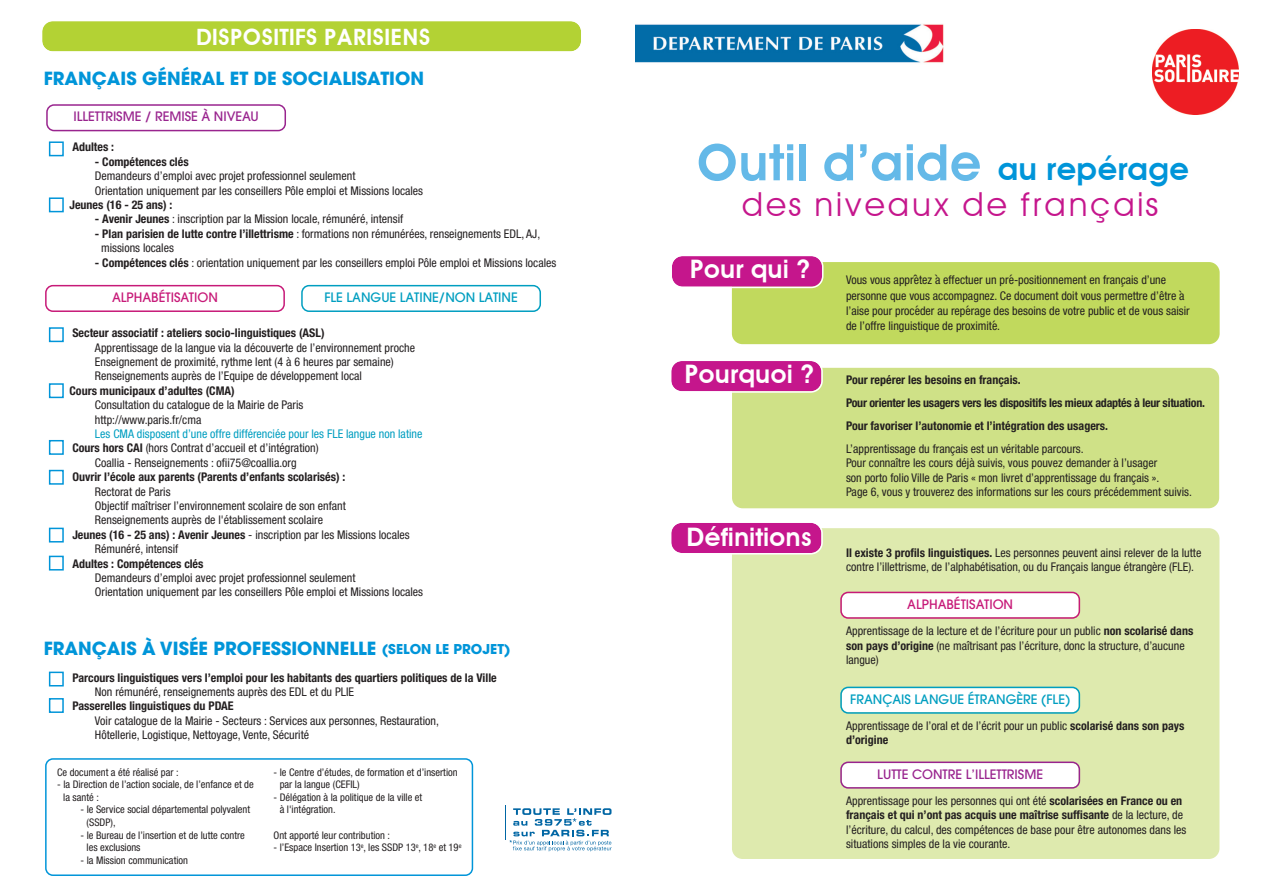
<style>
.page{position:relative;width:1263px;height:893px;background:#fff}
.page>*{position:absolute;margin:0;border:0;box-sizing:border-box;transform-origin:0 0}
.t1{font:600 50.7px "Avant Garde";color:#64b9e8}
.t2{font:33.15px "Avant Garde";letter-spacing:.05em;color:#c5168c}
.t3{font:600 25.5px "Avant Garde";color:#fff}
.t4{font:600 22.5px "Avant Garde";color:#fff}
.t5{font:700 18px "Avant Garde";color:#0095d9}
.t6{font:500 12.9px "Avant Garde";color:#009ec0}
.t7{font:500 12.9px "Avant Garde";color:#99248e}
.t8{font:500 12.9px "Avant Garde";color:#c71a78}
.t9{font:condensed 12px/14.4px "Helvetica Neue LT Std";color:#231f20}
.t10{font:700 condensed 12px/23px "Helvetica Neue LT Std";color:#231f20}
.t11{font:condensed 12px "Helvetica Neue LT Std";color:#009ec0}
.t12{font:condensed 10.5px/12.6px "Helvetica Neue LT Std";color:#231f20}
.s1{font-weight:700}
.s2{font-size:13.5px}
.s3{font-size:31.5px;color:#0095d9}
.s4{font-family:"Lucida Grande";font-stretch:normal}
</style>
<div class="page">
<div style="left:732px;top:262px;width:488px;height:82px;background:#c1d95d;border-radius:11px"></div>
<div style="left:732px;top:368px;width:487px;height:140px;background:#cfe187;border-radius:11px"></div>
<div style="left:732px;top:528px;width:487px;height:331px;background:#deeaae;border-radius:11px"></div>
<img style="left:636px;top:24px;width:308px;height:39px">
<img style="left:1153px;top:29px;width:85px;height:86px">
<svg style="left:672px;top:256px;width:151px;height:32px;background:#c92893"></svg>
<svg style="left:671px;top:361px;width:152px;height:32px;background:#c92c95"></svg>
<svg style="left:671px;top:523px;width:152px;height:31px;background:#c82593"></svg>
<svg style="left:840px;top:687px;width:240px;height:27px;background:#e2f3f5"></svg>
<svg style="left:840px;top:592px;width:240px;height:27px;background:#f7e5ed"></svg>
<svg style="left:301px;top:285px;width:240px;height:27px"></svg>
<svg style="left:45px;top:285px;width:240px;height:27px"></svg>
<svg style="left:45px;top:758px;width:428px;height:118px"></svg>
<svg style="left:840px;top:761px;width:240px;height:28px;background:#f1e4ed"></svg>
<svg style="left:46px;top:104px;width:240px;height:27px"></svg>
<svg style="left:42px;top:21px;width:539px;height:31px;background:#b6d33d"></svg>
<div style="left:49px;top:141px;width:15px;height:15px;border:2px solid #0095d9"></div>
<div style="left:49px;top:197px;width:15px;height:15px;border:2px solid #0095d9"></div>
<div style="left:49px;top:672px;width:15px;height:14px;border:2px solid #0095d9"></div>
<div style="left:49px;top:698px;width:15px;height:15px;border:2px solid #0095d9"></div>
<div style="left:49px;top:327px;width:15px;height:15px;border:2px solid #0095d9"></div>
<div style="left:49px;top:383px;width:15px;height:15px;border:2px solid #0095d9"></div>
<div style="left:49px;top:440px;width:15px;height:15px;border:2px solid #0095d9"></div>
<div style="left:49px;top:470px;width:15px;height:15px;border:2px solid #0095d9"></div>
<div style="left:49px;top:528px;width:15px;height:14px;border:2px solid #0095d9"></div>
<div style="left:49px;top:556px;width:15px;height:14px;border:2px solid #0095d9"></div>
<hr style="left:505px;top:805px;width:1px;height:35px;background:#0066a4">
<svg style="left:509px;top:808px;width:103px;height:43px"></svg>
<h3 class="t4" style="left:196px;top:25px;width:236px">DISPOSITIFS PARISIENS</h3>
<h3 class="t5" style="left:44px;top:71px;width:382px">FRANÇAIS GÉNÉRAL ET DE SOCIALISATION</h3>
<p class="t7" style="left:73px;top:112px;width:187px">ILLETTRISME / REMISE À NIVEAU</p>
<p class="t10" style="left:72px;top:137px;width:43px">Adultes :</p>
<p class="t10" style="left:95px;top:151px;width:95px">- Compétences clés</p>
<p class="t9" style="left:95px;top:170px;width:330px">Demandeurs d’emploi avec projet professionnel seulement<br>Orientation uniquement par les conseillers Pôle emploi et Missions locales</p>
<p class="t10" style="left:70px;top:194px;width:104px">Jeunes (16 - 25 ans) :</p>
<p class="t9" style="left:95px;top:213px;width:310px"><span class="s1">- Avenir Jeunes</span> : inscription par la Mission locale, rémunéré, intensif</p>
<p class="t9" style="left:101px;top:227px;width:441px;text-indent:-6px"><span class="s1">- Plan parisien de lutte contre l’illettrisme</span> : formations non rémunérées, renseignements EDL, AJ, missions locales</p>
<p class="t9" style="left:95px;top:256px;width:463px"><span class="s1">- Compétences clés</span> : orientation uniquement par les conseillers emploi Pôle emploi et Missions locales</p>
<p class="t8" style="left:112px;top:292px;width:107px">ALPHABÉTISATION</p>
<p class="t6" style="left:324px;top:292px;width:195px">FLE LANGUE LATINE/NON LATINE</p>
<p class="t10" style="left:72px;top:323px;width:254px">Secteur associatif : ateliers socio-linguistiques (ASL)</p>
<p class="t9" style="left:95px;top:341px;width:321px">Apprentissage de la langue via la découverte de l’environnement proche<br>Enseignement de proximité, rythme lent (4 à 6 heures par semaine)<br>Renseignements auprès de l’Equipe de développement local</p>
<p class="t10" style="left:70px;top:380px;width:167px">Cours municipaux d’adultes (CMA)</p>
<p class="t9" style="left:95px;top:399px;width:210px">Consultation du catalogue de la Mairie de Paris http://www.paris.fr/cma</p>
<p class="t11" style="left:95px;top:429px;width:329px">Les CMA disposent d’une offre différenciée pour les FLE langue non latine</p>
<p class="t9" style="left:72px;top:442px;width:248px"><span class="s1">Cours hors CAI</span> (hors Contrat d’accueil et d’intégration)</p>
<p class="t9" style="left:95px;top:456px;width:203px">Coallia - Renseignements : ofii75@coallia.org</p>
<p class="t10" style="left:72px;top:467px;width:275px">Ouvrir l’école aux parents (Parents d’enfants scolarisés) :</p>
<p class="t9" style="left:95px;top:485px;width:77px">Rectorat de Paris</p>
<p class="t9" style="left:95px;top:500px;width:252px">Objectif maîtriser l’environnement scolaire de son enfant</p>
<p class="t9" style="left:95px;top:514px;width:230px">Renseignements auprès de l'établissement scolaire</p>
<p class="t9" style="left:72px;top:528px;width:339px"><span class="s1">Jeunes (16 - 25 ans) : Avenir Jeunes</span> - inscription par les Missions locales</p>
<p class="t9" style="left:95px;top:543px;width:85px">Rémunéré, intensif</p>
<p class="t10" style="left:72px;top:553px;width:132px">Adultes : Compétences clés</p>
<p class="t9" style="left:95px;top:572px;width:330px">Demandeurs d’emploi avec projet professionnel seulement<br>Orientation uniquement par les conseillers Pôle emploi et Missions locales</p>
<h3 class="t5" style="left:44px;top:642px;width:468px">FRANÇAIS À VISÉE PROFESSIONNELLE <span class="s2">(SELON LE PROJET)</span></h3>
<p class="t10" style="left:72px;top:667px;width:426px">Parcours linguistiques vers l’emploi pour les habitants des quartiers politiques de la Ville</p>
<p class="t9" style="left:95px;top:686px;width:261px">Non rémunéré, renseignements auprès des EDL et du PLIE</p>
<p class="t10" style="left:72px;top:696px;width:163px">Passerelles linguistiques du PDAE</p>
<p class="t9" style="left:95px;top:714px;width:345px">Voir catalogue de la Mairie - Secteurs : Services aux personnes, Restauration,<br>Hôtellerie, Logistique, Nettoyage, Vente, Sécurité</p>
<p class="t12" style="left:57px;top:766px;width:123px">Ce document a été réalisé par :</p>
<p class="t12" style="left:63px;top:779px;width:192px;text-indent:-6px">- la Direction de l’action sociale, de l’enfance et de la santé :</p>
<p class="t12" style="left:87px;top:804px;width:165px;text-indent:-6px">- le Service social départemental polyvalent (SSDP),</p>
<p class="t12" style="left:87px;top:829px;width:160px;text-indent:-6px">- le Bureau de l’insertion et de lutte contre les exclusions</p>
<p class="t12" style="left:81px;top:855px;width:109px">- la Mission communication</p>
<p class="t12" style="left:280px;top:766px;width:179px;text-indent:-6px">- le Centre d’études, de formation et d’insertion par la langue (CEFIL)</p>
<p class="t12" style="left:280px;top:792px;width:144px;text-indent:-6px">- Délégation à la politique de la ville et à l'intégration.</p>
<p class="t12" style="left:274px;top:829px;width:118px">Ont apporté leur contribution :</p>
<p class="t12" style="left:274px;top:842px;width:189px">- l’Espace Insertion 13<sup>e</sup>, les SSDP 13<sup>e</sup>, 18<sup>e</sup> et 19<sup>e</sup></p>
<h1 class="t1" style="left:696px;top:137px;width:495px">Outil d’aide <span class="s3">au repérage</span></h1>
<h2 class="t2" style="left:741px;top:187px;width:419px">des niveaux de français</h2>
<h3 class="t3" style="left:689px;top:256px;width:122px">Pour qui ?</h3>
<h3 class="t3" style="left:684px;top:361px;width:132px">Pourquoi ?</h3>
<h3 class="t3" style="left:686px;top:524px;width:127px">Définitions</h3>
<p class="t9" style="left:846px;top:274px;width:346px;line-height:15.3px">Vous vous appre<span class="s4">̂</span>tez a<span class="s4">̀</span>effectuer un pre<span class="s4">́</span>-positionnement en franc<span class="s4">̧</span>ais d’une personne que vous accompagnez. Ce document doit vous permettre d’être a<span class="s4">̀ </span>l’aise pour proce<span class="s4">́</span>der au repe<span class="s4">́</span>rage des besoins de votre public et de vous saisir de l’offre linguistique de proximite<span class="s4">́</span>.</p>
<p class="t10" style="left:846px;top:369px;width:360px">Pour repérer les besoins en français.<br>Pour orienter les usagers vers les dispositifs les mieux adaptés à leur situation.<br>Pour favoriser l’autonomie et l’intégration des usagers.</p>
<p class="t9" style="left:846px;top:442px;width:347px">L’apprentissage du français est un véritable parcours.<br>Pour connaître les cours déjà suivis, vous pouvez demander à l’usager<br>son porto folio Ville de Paris « mon livret d’apprentissage du français ».<br>Page 6, vous y trouverez des informations sur les cours précédemment suivis.</p>
<p class="t9" style="left:846px;top:546px;width:357px"><span class="s1">Il existe 3 profils linguistiques.</span> Les personnes peuvent ainsi relever de la lutte contre l’illettrisme, de l’alphabétisation, ou du Français langue étrangère (FLE).</p>
<p class="t8" style="left:907px;top:599px;width:107px">ALPHABÉTISATION</p>
<p class="t9" style="left:846px;top:625px;width:349px">Apprentissage de la lecture et de l’écriture pour un public <span class="s1">non scolarisé dans son pays d’origine</span> (ne maîtrisant pas l’écriture, donc la structure, d’aucune langue)</p>
<p class="t6" style="left:850px;top:694px;width:222px">FRANÇAIS LANGUE ÉTRANGÈRE (FLE)</p>
<p class="t9" style="left:846px;top:719px;width:340px">Apprentissage de l’oral et de l’écrit pour un public <span class="s1">scolarisé dans son pays d’origine</span></p>
<p class="t7" style="left:877px;top:769px;width:167px">LUTTE CONTRE L’ILLETTRISME</p>
<p class="t9" style="left:846px;top:794px;width:342px">Apprentissage pour les personnes qui ont été <span class="s1">scolarisées en France ou en français et qui n’ont pas acquis une maîtrise suffisante</span> de la lecture, de l’écriture, du calcul, des compétences de base pour être autonomes dans les situations simples de la vie courante.</p>
</div>
